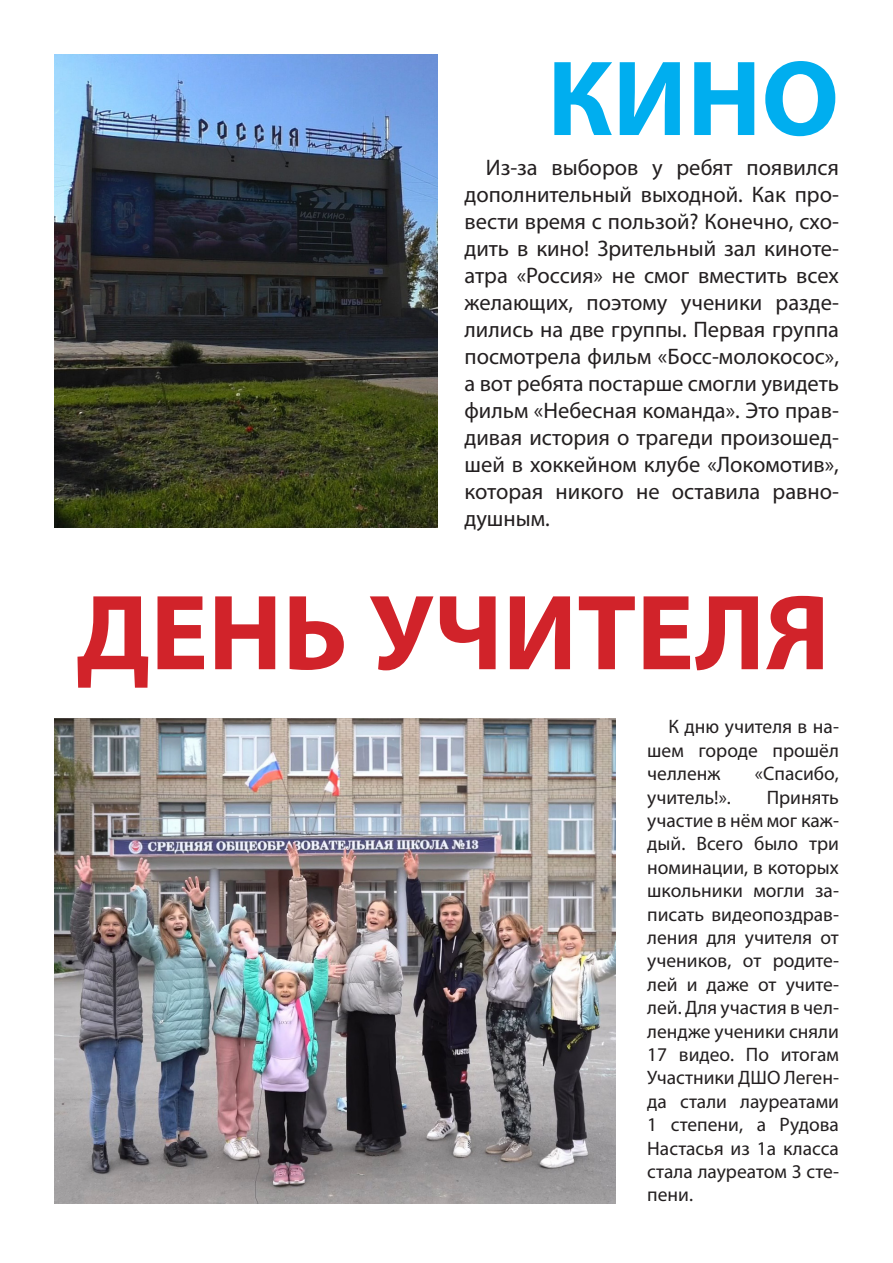
<style>
.page{position:relative;width:893px;height:1263px;background:#fff}
.page>*{position:absolute;margin:0;border:0;box-sizing:border-box;transform-origin:0 0}
.t1{font:700 108px "Myriad Pro";color:#d1232a}
.t2{font:700 108px "Myriad Pro";color:#00aeef}
.t3{font:22.5px/27px "Myriad Pro";color:#231f20;text-align:justify}
.t4{font:19.5px/23.4px "Myriad Pro";color:#231f20;text-align:justify}
</style>
<div class="page">
<img style="left:54px;top:54px;width:383px;height:473px">
<img style="left:54px;top:719px;width:561px;height:484px">
<p class="t2" style="left:547px;top:28px;width:293px">КИНО</p>
<p class="t3" style="left:464px;top:154px;width:376px;text-indent:21px">Из-за выборов у ребят появился дополнительный выходной. Как про&shy;вести время с пользой? Конечно, схо&shy;дить в кино! Зрительный зал киноте&shy;атра «Россия» не смог вместить всех желающих, поэтому ученики разде&shy;лились на две группы. Первая группа посмотрела фильм «Босс-молокосос», а вот ребята постарше смогли увидеть фильм «Небесная команда». Это прав&shy;дивая история о трагеди произошед&shy;шей в хоккейном клубе «Локомотив», которая никого не оставила равно&shy;душным.</p>
<p class="t1" style="left:76px;top:562px;width:755px">ДЕНЬ УЧИТЕЛЯ</p>
<p class="t4" style="left:647px;top:715px;width:193px;text-indent:21px">К дню учителя в на&shy;шем городе прошёл челленж</p>
<p class="t4" style="left:755px;top:761px;width:86px">«Спасибо,</p>
<p class="t4" style="left:647px;top:785px;width:193px;text-indent:119px">Принять участие в нём мог каж&shy;дый. Всего было три номинации, в которых школьники могли за&shy;писать видеопоздрав&shy;ления для учителя от учеников, от родите&shy;лей и даже от учите&shy;лей. Для участия в чел&shy;лендже ученики сняли 17 видео. По итогам Участники ДШО Леген&shy;да стали лауреатами 1 степени, а Рудова Настасья из 1а класса стала лауреатом 3 сте&shy;пени.</p>
<p class="t4" style="left:647px;top:785px;width:85px">учитель!».</p>
</div>
